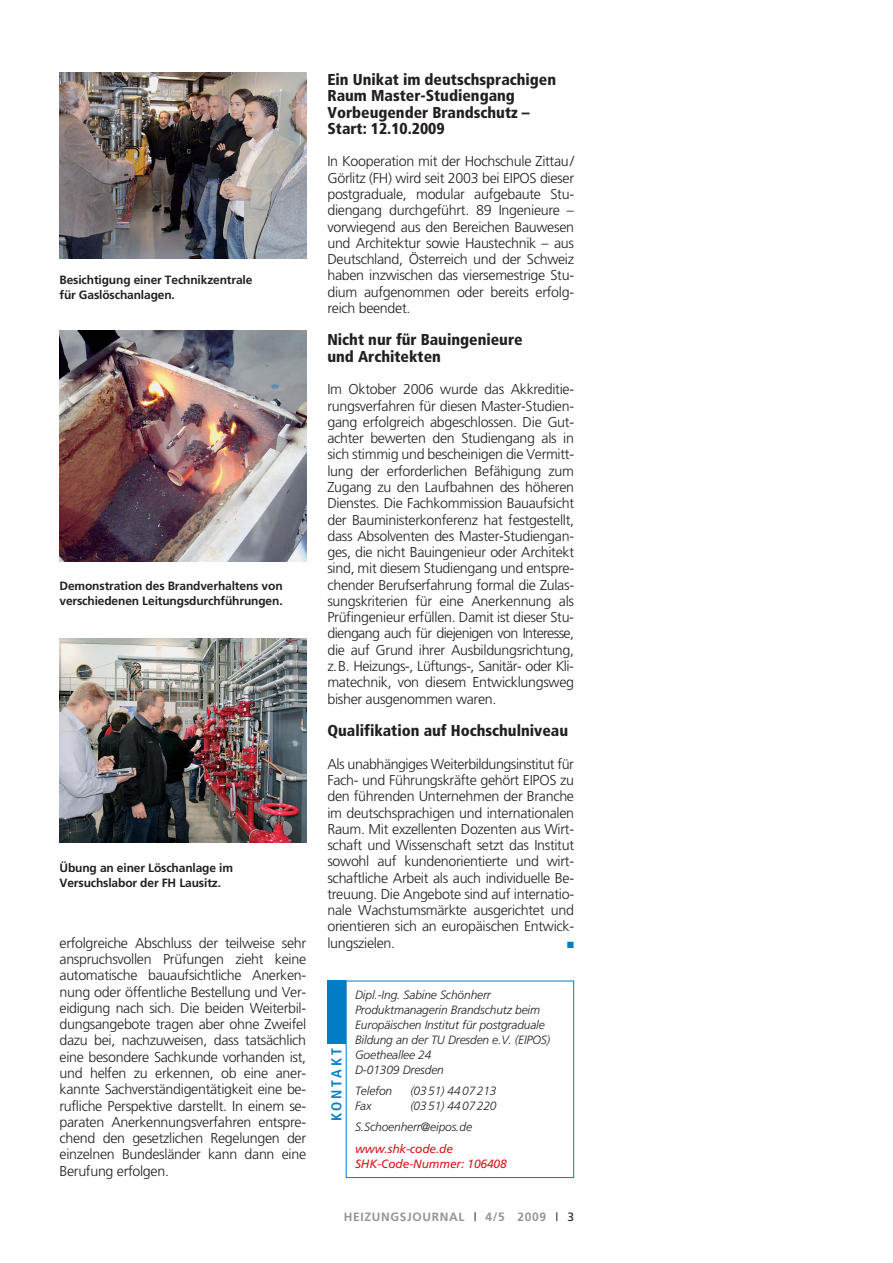
<style>
.page{position:relative;width:893px;height:1263px;background:#fff}
.page>*{position:absolute;margin:0;border:0;box-sizing:border-box;transform-origin:0 0}
.t1{font:900 condensed 15.75px/16.2px "Frutiger LT Com";color:#231f20}
.t2{font:300 14.25px/16.2px "Frutiger LT Com";letter-spacing:-.02em;color:#231f20;text-align:justify}
.t3{font:700 condensed 14.25px "Frutiger LT Com";letter-spacing:.19em;color:#007dc5}
.t4{font:italic 300 12px/15px "Frutiger LT Com";letter-spacing:-.01em;color:#231f20}
.t5{font:700 12px/15px "Frutiger LT Com";letter-spacing:-.01em;color:#231f20}
.t6{font:italic 12px/15px "Frutiger LT Com";letter-spacing:-.01em;color:#d71920}
.t7{font:700 12px "Frutiger LT Com";letter-spacing:.055em;color:#939598}
.t8{font:12px "Frutiger";color:#231f20}
.t9{font:9px "Zapf Dingbats";color:#007dc5}
.s1{font-family:"Frutiger"}
</style>
<div class="page">
<div style="left:327px;top:981px;width:19px;height:63px;background:#007dc5"></div>
<div style="left:346px;top:981px;width:228px;height:197px;border:1px solid #007dc5"></div>
<img style="left:60px;top:72px;width:246px;height:187px">
<img style="left:60px;top:331px;width:246px;height:230px">
<img style="left:60px;top:638px;width:246px;height:205px">
<p class="t5" style="left:60px;top:273px;width:194px">Besichtigung einer Technikzentrale für Gaslöschanlagen.</p>
<p class="t5" style="left:60px;top:579px;width:225px">Demonstration des Brandverhaltens von verschiedenen Leitungsdurchführungen.</p>
<p class="t5" style="left:60px;top:861px;width:175px">Übung an einer Löschanlage im<br>Versuchslabor der FH Lausitz.</p>
<p class="t2" style="left:60px;top:936px;width:248px">erfolgreiche Abschluss der teilweise sehr anspruchsvollen Prüfungen zieht keine automatische bauaufsichtliche Anerken&shy;nung oder öffentliche Bestellung und Ver&shy;eidigung nach sich. Die beiden Weiterbil&shy;dungsangebote tragen aber ohne Zweifel dazu bei, nachzuweisen, dass tatsächlich eine besondere Sachkunde vorhanden ist, und helfen zu erkennen, ob eine aner&shy;kannte Sachverständigentätigkeit eine be&shy;rufliche Perspektive darstellt. In einem se&shy;paraten Anerkennungsverfahren entspre&shy;chend den gesetzlichen Regelungen der einzelnen Bundesländer kann dann eine Berufung erfolgen.</p>
<p class="t1" style="left:327px;top:73px;width:230px">Ein Unikat im deutschsprachigen<br>Raum Master-Studiengang<br>Vorbeugender Brandschutz –<br>Start: 12.10.2009</p>
<p class="t2" style="left:327px;top:155px;width:248px">In Kooperation mit der Hochschule Zittau / Görlitz (FH) wird seit 2003 bei EIPOS dieser postgraduale, modular aufgebaute Stu&shy;diengang durchgeführt. 89 Ingenieure – vorwiegend aus den Bereichen Bauwesen und Architektur sowie Haustechnik – aus Deutschland, Österreich und der Schweiz haben inzwischen das viersemestrige Stu&shy;dium aufgenommen oder bereits erfolg&shy;reich beendet.</p>
<p class="t1" style="left:327px;top:333px;width:197px">Nicht nur für Bauingenieure und Architekten</p>
<p class="t2" style="left:327px;top:382px;width:248px">Im Oktober 2006 wurde das Akkreditie&shy;rungsverfahren für diesen Master-Studien&shy;gang erfolgreich abgeschlossen. Die Gut&shy;achter bewerten den Studiengang als in sich stimmig und bescheinigen die Vermitt&shy;lung der erforderlichen Befähigung zum Zugang zu den Laufbahnen des höheren Dienstes. Die Fachkommission Bauaufsicht der Bauministerkonferenz hat festgestellt, dass Absolventen des Master-Studiengan&shy;ges, die nicht Bauingenieur oder Architekt sind, mit diesem Studiengang und entspre&shy;chender Berufserfahrung formal die Zulas&shy;sungskriterien für eine Anerkennung als Prüfingenieur erfüllen. Damit ist dieser Stu - diengang auch für diejenigen von Interesse, die auf Grund ihrer Ausbildungsrichtung, z. B. Heizungs-, Lüftungs-, Sanitär- oder Kli&shy;matechnik, von diesem Entwicklungsweg bisher ausgenommen waren.</p>
<p class="t1" style="left:327px;top:724px;width:242px">Qualifikation auf Hochschulniveau</p>
<p class="t2" style="left:327px;top:757px;width:248px">Als unabhängiges Weiterbildungsinstitut für Fach- und Führungskräfte gehört EIPOS zu den führenden Unternehmen der Branche im deutschsprachigen und internationalen Raum. Mit exzellenten Dozenten aus Wirt&shy;schaft und Wissenschaft setzt das Institut sowohl auf kundenorientierte und wirt&shy;schaftliche Arbeit als auch individuelle Be&shy;treuung. Die Angebote sind auf internatio&shy;nale Wachstumsmärkte ausgerichtet und orientieren sich an europäischen Entwick&shy;lungszielen.</p>
<p class="t9" style="left:567px;top:940px;width:8px">■</p>
<p class="t3" style="left:328px;top:1121px;width:74px;rotate:-90deg">KONTAKT</p>
<p class="t4" style="left:355px;top:988px;width:197px">Dipl.-Ing. Sabine Schönherr<br>Produktmanagerin Brandschutz beim<br>Europäischen Institut für postgraduale<br>Bildung an der TU Dresden e.V. (EIPOS)<br>Goetheallee 24<br>D-01309 Dresden</p>
<p class="t4" style="left:355px;top:1084px;width:39px">Telefon</p>
<p class="t4" style="left:410px;top:1084px;width:88px">(03 51) 44 07 213</p>
<p class="t4" style="left:355px;top:1099px;width:18px">Fax</p>
<p class="t4" style="left:355px;top:1096px;width:143px;line-height:21.5px;text-indent:55px">(03 51) 44 07 220<br>S.Schoenherr@eipos.de</p>
<p class="t6" style="left:355px;top:1141px;width:153px">www.shk-code.de<br>SHK-Code-Nummer: <span class="s1">106408</span></p>
<p class="t7" style="left:344px;top:1212px;width:122px">HEIZUNGSJOURNAL</p>
<p class="t7" style="left:486px;top:1212px;width:62px">4/5 2009</p>
<p class="t8" style="left:567px;top:1212px;width:8px">3</p>
</div>
